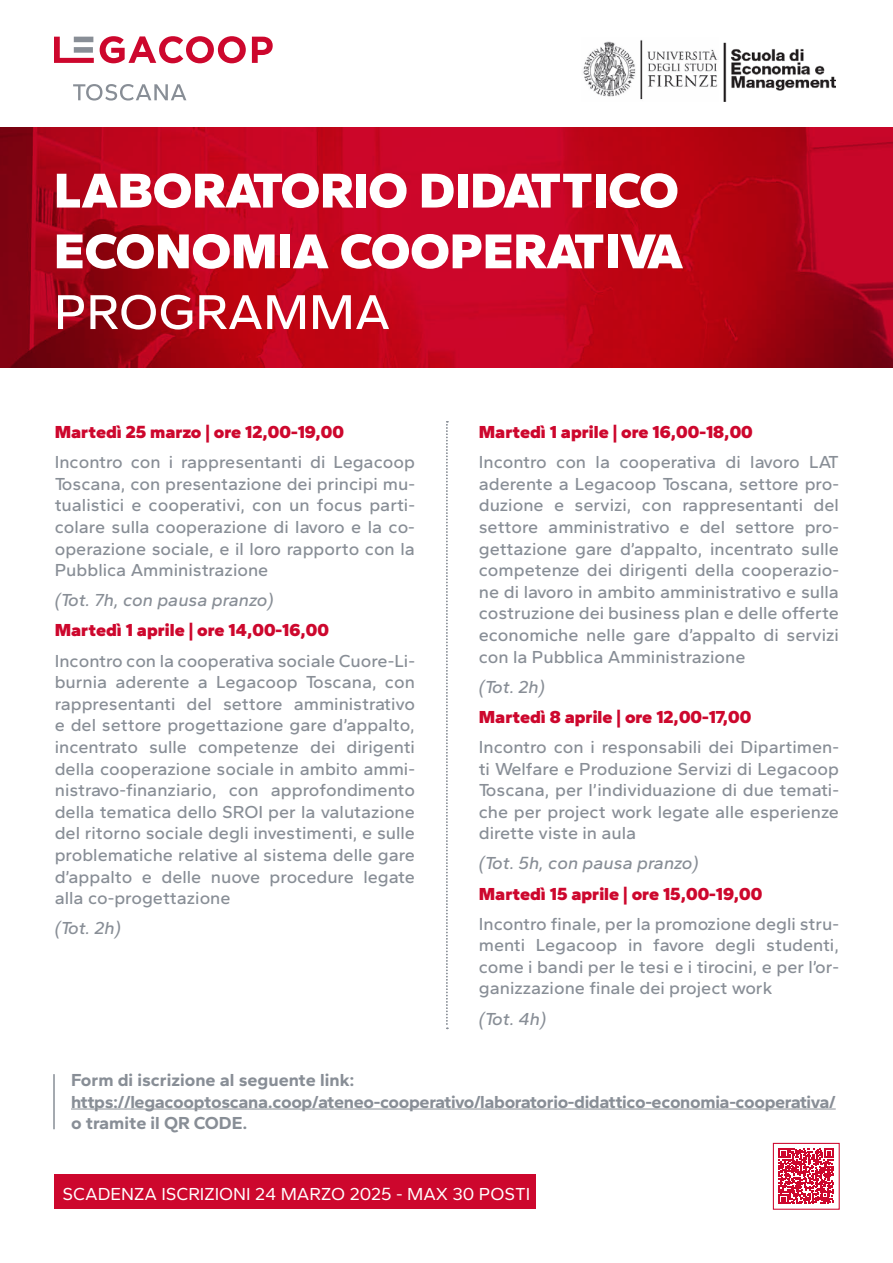
<style>
.page{position:relative;width:893px;height:1263px;background:#fff}
.page>*{position:absolute;margin:0;border:0;box-sizing:border-box;transform-origin:0 0}
.t1{font:900 50.55px/60.8px "Gantari";color:#fff}
.t2{font:500 50.55px "Gantari";color:#fff}
.t3{font:500 18px/21.6px "Gantari";color:#888e96;text-align:justify}
.t4{font:900 18px "Gantari";color:#cd072d}
.t5{font:700 18px/21.6px "Gantari";letter-spacing:-.02em;color:#888e96}
.t6{font:italic 500 18px "Gantari";color:#888e96}
.t7{font:18px "Gantari";color:#fff}
</style>
<div class="page">
<svg style="left:73px;top:84px;width:113px;height:17px"></svg>
<svg style="left:54px;top:37px;width:40px;height:26px"></svg>
<svg style="left:100px;top:36px;width:146px;height:27px"></svg>
<svg style="left:252px;top:37px;width:21px;height:26px"></svg>
<img style="left:583px;top:40px;width:253px;height:62px">
<svg style="left:0;top:128px;width:893px;height:240px;background:#b7041a"></svg>
<div style="left:54px;top:1175px;width:482px;height:34px;background:#cd072d"></div>
<svg style="left:779px;top:1149px;width:55px;height:55px"></svg>
<div style="left:773px;top:1143px;width:67px;height:67px;border:1px solid #cd072d"></div>
<hr style="left:71px;top:1108px;width:765px;height:1px;background:#888e96">
<hr style="left:53px;top:1074px;width:2px;height:55px;background:#888e96">
<svg style="left:446px;top:421px;width:2px;height:608px"></svg>
<h1 class="t1" style="left:54px;top:159px;width:631px">LABORATORIO DIDATTICO<br>ECONOMIA COOPERATIVA</h1>
<h1 class="t2" style="left:54px;top:280px;width:338px">PROGRAMMA</h1>
<p class="t4" style="left:55px;top:420px;width:291px">Martedì 25 marzo | ore 12,00-19,00</p>
<p class="t3" style="left:55px;top:451px;width:362px">Incontro con i rappresentanti di Legacoop Toscana, con presentazione dei principi mu&shy;tualistici e cooperativi, con un focus parti&shy;colare sulla cooperazione di lavoro e la co&shy;operazione sociale, e il loro rapporto con la Pubblica Amministrazione</p>
<p class="t6" style="left:55px;top:589px;width:220px">(Tot. 7h, con pausa pranzo)</p>
<p class="t4" style="left:55px;top:619px;width:276px">Martedì 1 aprile | ore 14,00-16,00</p>
<p class="t3" style="left:55px;top:649px;width:362px">Incontro con la cooperativa sociale Cuore-Li&shy;burnia aderente a Legacoop Toscana, con rappresentanti del settore amministrativo e del settore progettazione gare d’appalto, incentrato sulle competenze dei dirigenti della cooperazione sociale in ambito ammi&shy;nistravo-finanziario, con approfondimento della tematica dello SROI per la valutazione del ritorno sociale degli investimenti, e sulle problematiche relative al sistema delle gare d’appalto e delle nuove procedure legate alla co-progettazione</p>
<p class="t6" style="left:55px;top:917px;width:68px">(Tot. 2h)</p>
<p class="t4" style="left:479px;top:420px;width:276px">Martedì 1 aprile | ore 16,00-18,00</p>
<p class="t3" style="left:479px;top:451px;width:362px">Incontro con la cooperativa di lavoro LAT aderente a Legacoop Toscana, settore pro&shy;duzione e servizi, con rappresentanti del settore amministrativo e del settore pro&shy;gettazione gare d’appalto, incentrato sulle competenze dei dirigenti della cooperazio&shy;ne di lavoro in ambito amministrativo e sulla costruzione dei business plan e delle offerte economiche nelle gare d’appalto di servizi con la Pubblica Amministrazione</p>
<p class="t6" style="left:479px;top:675px;width:68px">(Tot. 2h)</p>
<p class="t4" style="left:479px;top:705px;width:274px">Martedì 8 aprile | ore 12,00-17,00</p>
<p class="t3" style="left:479px;top:736px;width:362px">Incontro con i responsabili dei Dipartimen&shy;ti Welfare e Produzione Servizi di Legacoop Toscana, per l’individuazione di due temati&shy;che per project work legate alle esperienze dirette viste in aula</p>
<p class="t6" style="left:479px;top:852px;width:222px">(Tot. 5h, con pausa pranzo)</p>
<p class="t4" style="left:479px;top:882px;width:285px">Martedì 15 aprile | ore 15,00-19,00</p>
<p class="t3" style="left:479px;top:912px;width:362px">Incontro finale, per la promozione degli stru&shy;menti Legacoop in favore degli studenti, come i bandi per le tesi e i tirocini, e per l’or&shy;ganizzazione finale dei project work</p>
<p class="t6" style="left:479px;top:1007px;width:69px">(Tot. 4h)</p>
<p class="t5" style="left:71px;top:1069px;width:766px">Form di iscrizione al seguente link: https://legacooptoscana.coop/ateneo-cooperativo/laboratorio-didattico-economia-cooperativa/ o tramite il QR CODE.</p>
<p class="t7" style="left:63px;top:1183px;width:469px">SCADENZA ISCRIZIONI 24 MARZO 2025 - MAX 30 POSTI</p>
</div>
